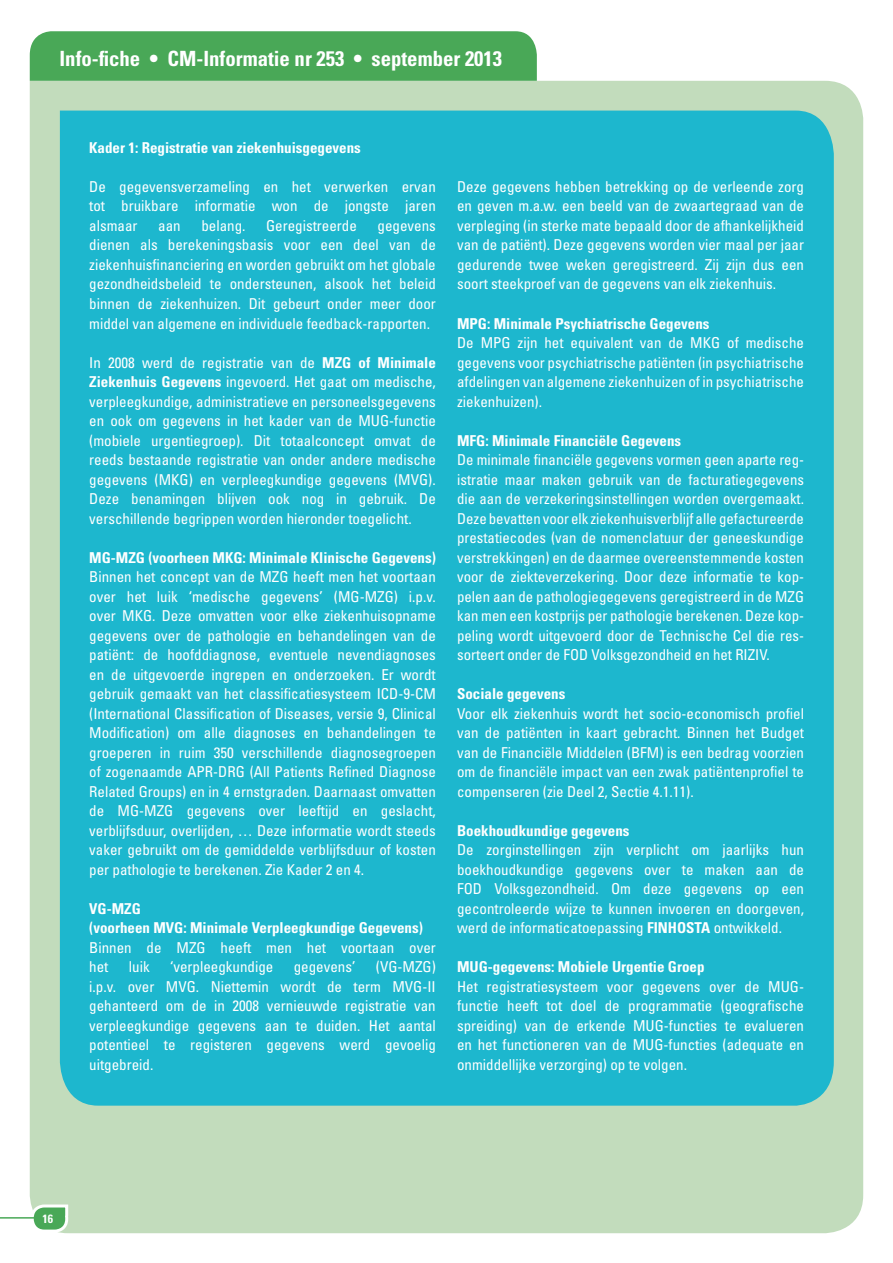
<style>
.page{position:relative;width:893px;height:1263px;background:#fff}
.page>*{position:absolute;margin:0;border:0;box-sizing:border-box;transform-origin:0 0}
.t1{font:700 condensed 21px "Univers LT Std";color:#fff}
.t2{font:condensed 15px/19.5px "Univers LT Std";color:#fff;text-align:justify}
.t3{font:700 condensed 15px/19.5px "Univers LT Std";color:#fff}
.t4{font:700 condensed 12px "Univers LT Std";color:#fff}
.s1{font-weight:700}
</style>
<div class="page">
<div style="left:30px;top:81px;width:833px;height:1152px;background:#c2dcbc"></div>
<div style="left:30px;top:31px;width:507px;height:50px;background:#49a857"></div>
<div style="left:60px;top:111px;width:774px;height:995px;background:#1db7ce"></div>
<svg style="left:29px;top:1203px;width:41px;height:31px"></svg>
<hr style="left:0;top:1217px;width:38px;height:1px;background:#49a857">
<h1 class="t1" style="left:60px;top:46px;width:444px">Info-fiche • CM-Informatie nr 253 • september 2013</h1>
<p class="t3" style="left:89px;top:138px;width:273px">Kader 1: Registratie van ziekenhuisgegevens</p>
<p class="t2" style="left:89px;top:177px;width:348px">De gegevensverzameling en het verwerken ervan tot bruikbare informatie won de jongste jaren alsmaar</p>
<p class="t2" style="left:158px;top:216px;width:24px">aan</p>
<p class="t2" style="left:201px;top:216px;width:46px">belang.</p>
<p class="t2" style="left:266px;top:216px;width:92px">Geregistreerde</p>
<p class="t2" style="left:89px;top:216px;width:348px;text-indent:288px">gegevens dienen als berekeningsbasis voor een deel van de ziekenhuisfinanciering en worden gebruikt om het globale gezondheidsbeleid te ondersteunen, alsook het beleid binnen de ziekenhuizen. Dit gebeurt onder meer door middel van algemene en individuele feedback-rapporten.</p>
<p class="t2" style="left:89px;top:352px;width:348px">In 2008 werd de registratie van de <span class="s1">MZG of Minimale Ziekenhuis Gegevens</span> ingevoerd. Het gaat om medische, verpleegkundige, administratieve en personeelsgegevens en ook om gegevens in het kader van de MUG-functie (mobiele urgentiegroep). Dit totaalconcept omvat de reeds bestaande registratie van onder andere medische gegevens (MKG) en verpleegkundige gegevens (MVG).<br>Deze benamingen blijven ook nog in gebruik. De verschillende begrippen worden hieronder toegelicht.</p>
<p class="t3" style="left:89px;top:547px;width:348px">MG-MZG (voorheen MKG: Minimale Klinische Gegevens)</p>
<p class="t2" style="left:89px;top:567px;width:348px">Binnen het concept van de MZG heeft men het voortaan over het luik ‘medische gegevens’ (MG-MZG) i.p.v. over MKG. Deze omvatten voor elke ziekenhuisopname gegevens over de pathologie en behandelingen van de patiënt: de hoofddiagnose, eventuele nevendiagnoses en de uitgevoerde ingrepen en onderzoeken. Er wordt gebruik gemaakt van het classificatiesysteem ICD-9-CM (International Classification of Diseases, versie 9, Clinical Modification) om alle diagnoses en behandelingen te groeperen in ruim 350 verschillende diagnosegroepen of zogenaamde APR-DRG (All Patients Refined Diagnose Related Groups) en in 4 ernstgraden. Daarnaast omvatten de MG-MZG gegevens over leeftijd en geslacht, verblijfsduur, overlijden, … Deze informatie wordt steeds vaker gebruikt om de gemiddelde verblijfsduur of kosten per pathologie te berekenen. Zie Kader 2 en 4.</p>
<p class="t3" style="left:89px;top:898px;width:335px">VG-MZG<br>(voorheen MVG: Minimale Verpleegkundige Gegevens)</p>
<p class="t2" style="left:89px;top:937px;width:348px">Binnen de MZG heeft men het voortaan over het</p>
<p class="t2" style="left:89px;top:957px;width:348px;text-indent:287px">(VG-MZG) i.p.v. over MVG. Niettemin wordt de term MVG-II gehanteerd om de in 2008 vernieuwde registratie van verpleegkundige gegevens aan te duiden. Het aantal potentieel te registeren gegevens werd gevoelig uitgebreid.</p>
<p class="t2" style="left:129px;top:957px;width:22px">luik</p>
<p class="t2" style="left:170px;top:957px;width:105px">‘verpleegkundige</p>
<p class="t2" style="left:294px;top:957px;width:63px">gegevens’</p>
<p class="t2" style="left:457px;top:177px;width:348px">Deze gegevens hebben betrekking op de verleende zorg en geven m.a.w. een beeld van de zwaartegraad van de verpleging (in sterke mate bepaald door de afhankelijkheid van de patiënt). Deze gegevens worden vier maal per jaar gedurende twee weken geregistreerd. Zij zijn dus een soort steekproef van de gegevens van elk ziekenhuis.</p>
<p class="t3" style="left:457px;top:313px;width:254px">MPG: Minimale Psychiatrische Gegevens</p>
<p class="t2" style="left:457px;top:333px;width:348px">De MPG zijn het equivalent van de MKG of medische gegevens voor psychiatrische patiënten (in psychiatrische afdelingen van algemene ziekenhuizen of in psychiatrische ziekenhuizen).</p>
<p class="t3" style="left:457px;top:430px;width:226px">MFG: Minimale Financiële Gegevens</p>
<p class="t2" style="left:457px;top:450px;width:348px">De minimale financiële gegevens vormen geen aparte reg&shy;istratie maar maken gebruik van de facturatiegegevens die aan de verzekeringsinstellingen worden overgemaakt.<br>Deze bevatten voor elk ziekenhuisverblijf alle gefactureerde prestatiecodes (van de nomenclatuur der geneeskundige verstrekkingen) en de daarmee overeenstemmende kosten voor de ziekteverzekering. Door deze informatie te kop&shy;pelen aan de pathologiegegevens geregistreerd in de MZG kan men een kostprijs per pathologie berekenen. Deze kop&shy;peling wordt uitgevoerd door de Technische Cel die res&shy;sorteert onder de FOD Volksgezondheid en het RIZIV.</p>
<p class="t3" style="left:457px;top:684px;width:110px">Sociale gegevens</p>
<p class="t2" style="left:457px;top:703px;width:348px">Voor elk ziekenhuis wordt het socio-economisch profiel van de patiënten in kaart gebracht. Binnen het Budget van de Financiële Middelen (BFM) is een bedrag voorzien om de financiële impact van een zwak patiëntenprofiel te compenseren (zie Deel 2, Sectie 4.1.11).</p>
<p class="t3" style="left:457px;top:820px;width:174px">Boekhoudkundige gegevens</p>
<p class="t2" style="left:457px;top:840px;width:348px">De zorginstellingen zijn verplicht om jaarlijks hun boekhoudkundige gegevens over te maken aan de FOD Volksgezondheid. Om deze gegevens op een gecontroleerde wijze te kunnen invoeren en doorgeven, werd de informaticatoepassing <span class="s1">FINHOSTA</span> ontwikkeld.</p>
<p class="t3" style="left:457px;top:957px;width:249px">MUG-gegevens: Mobiele Urgentie Groep</p>
<p class="t2" style="left:457px;top:976px;width:348px">Het registratiesysteem voor gegevens over de MUG&shy;functie heeft tot doel de programmatie (geografische spreiding) van de erkende MUG-functies te evalueren en het functioneren van de MUG-functies (adequate en onmiddellijke verzorging) op te volgen.</p>
<p class="t4" style="left:42px;top:1211px;width:12px">16</p>
</div>
